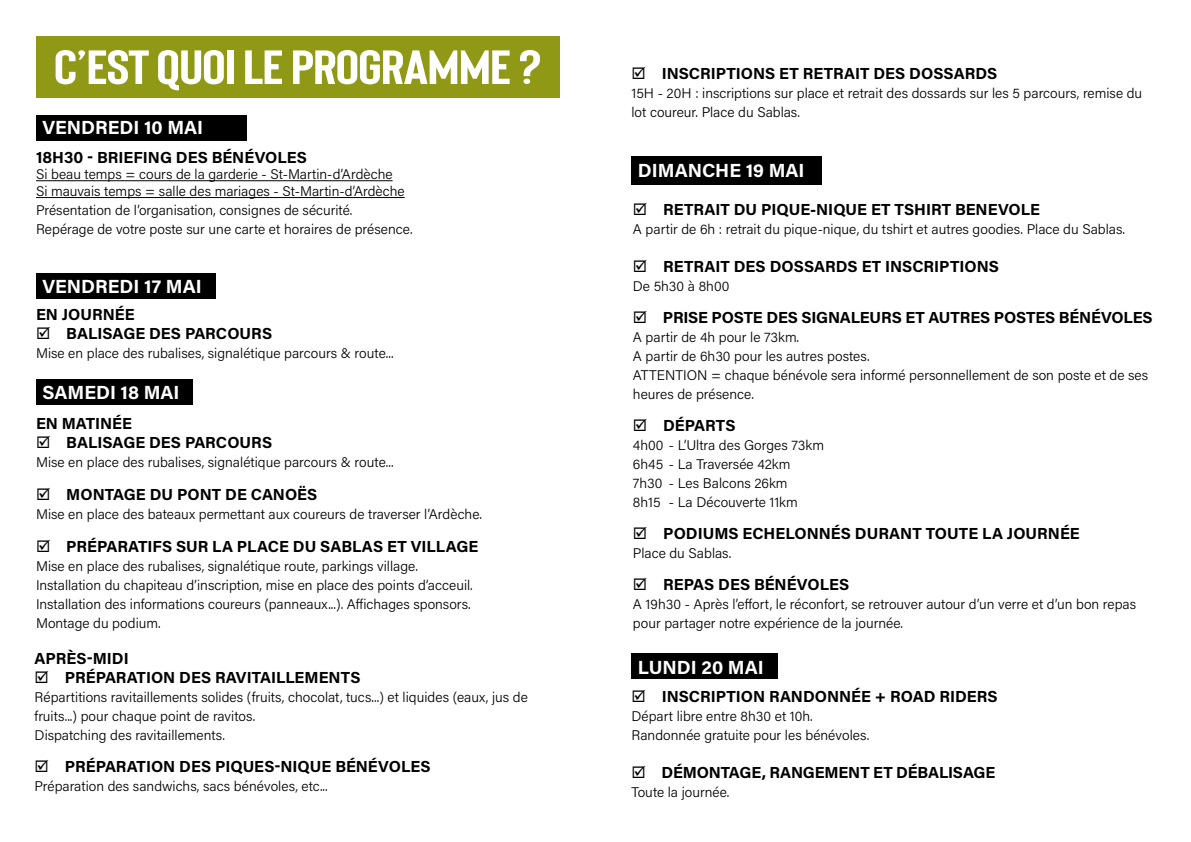
<style>
.page{position:relative;width:1191px;height:842px;background:#fff}
.page>*{position:absolute;margin:0;border:0;box-sizing:border-box;transform-origin:0 0}
.t1{font:700 48px "Bison";letter-spacing:-.02em;color:#fff;scale:1.25 1}
.t2{font:19px "Acumin Variable Concept";color:#fff}
.t3{font:16px "Acumin Variable Concept";color:#000}
.t4{font:14px/19px "Acumin Variable Concept";color:#000}
</style>
<div class="page">
<div style="left:36px;top:273px;width:179px;height:26px;background:#000"></div>
<div style="left:36px;top:36px;width:523px;height:61px;background:#8f9915"></div>
<div style="left:36px;top:379px;width:157px;height:26px;background:#000"></div>
<div style="left:36px;top:115px;width:211px;height:26px;background:#000"></div>
<hr style="left:36px;top:180px;width:356px;height:1px;background:#000">
<hr style="left:36px;top:197px;width:369px;height:1px;background:#000">
<div style="left:631px;top:157px;width:191px;height:28px;background:#000"></div>
<div style="left:631px;top:653px;width:147px;height:26px;background:#000"></div>
<h1 class="t1" style="left:54px;top:41px;width:392px">c’EST QUOI LE PROGRAMME ?</h1>
<p class="t3" style="left:631px;top:63px;width:367px">☑ INSCRIPTIONS ET RETRAIT DES DOSSARDS</p>
<p class="t4" style="left:631px;top:84px;width:512px">15H - 20H : inscriptions sur place et retrait des dossards sur les 5 parcours, remise du lot coureur. Place du Sablas.</p>
<h2 class="t2" style="left:42px;top:114px;width:162px">VENDREDI 10 MAI</h2>
<p class="t3" style="left:36px;top:146px;width:272px">18H30 - BRIEFING DES BÉNÉVOLES</p>
<p class="t4" style="left:36px;top:166px;width:370px;line-height:16.8px">Si beau temps = cours de la garderie - St-Martin-d’Ardèche<br>Si mauvais temps = salle des mariages - St-Martin-d’Ardèche</p>
<p class="t4" style="left:36px;top:200px;width:378px">Présentation de l’organisation, consignes de sécurité.<br>Repérage de votre poste sur une carte et horaires de présence.</p>
<p class="t3" style="left:633px;top:198px;width:408px">☑ RETRAIT DU PIQUE-NIQUE ET TSHIRT BENEVOLE</p>
<h2 class="t2" style="left:638px;top:158px;width:168px">DIMANCHE 19 MAI</h2>
<p class="t4" style="left:633px;top:219px;width:494px">A partir de 6h : retrait du pique-nique, du tshirt et autres goodies. Place du Sablas.</p>
<p class="t3" style="left:633px;top:255px;width:367px">☑ RETRAIT DES DOSSARDS ET INSCRIPTIONS</p>
<p class="t4" style="left:633px;top:276px;width:98px">De 5h30 à 8h00</p>
<p class="t3" style="left:633px;top:306px;width:521px">☑ PRISE POSTE DES SIGNALEURS ET AUTRES POSTES BÉNÉVOLES</p>
<p class="t4" style="left:633px;top:327px;width:517px">A partir de 4h pour le 73km.<br>A partir de 6h30 pour les autres postes.<br>ATTENTION = chaque bénévole sera informé personnellement de son poste et de ses heures de présence.</p>
<p class="t3" style="left:633px;top:414px;width:104px">☑ DÉPARTS</p>
<p class="t4" style="left:633px;top:435px;width:193px">4h00 - L’Ultra des Gorges 73km<br>6h45 - La Traversée 42km<br>7h30 - Les Balcons 26km<br>8h15 - La Découverte 11km</p>
<p class="t3" style="left:633px;top:522px;width:448px">☑ PODIUMS ECHELONNÉS DURANT TOUTE LA JOURNÉE</p>
<p class="t4" style="left:633px;top:543px;width:100px">Place du Sablas.</p>
<p class="t3" style="left:633px;top:573px;width:218px">☑ REPAS DES BÉNÉVOLES</p>
<p class="t4" style="left:633px;top:594px;width:505px">A 19h30 - Après l’effort, le réconfort, se retrouver autour d’un verre et d’un bon repas pour partager notre expérience de la journée.</p>
<h2 class="t2" style="left:42px;top:273px;width:161px">VENDREDI 17 MAI</h2>
<p class="t3" style="left:36px;top:303px;width:100px">EN JOURNÉE</p>
<p class="t3" style="left:36px;top:322px;width:238px">☑ BALISAGE DES PARCOURS</p>
<p class="t4" style="left:36px;top:343px;width:359px">Mise en place des rubalises, signalétique parcours &amp; route...</p>
<h2 class="t2" style="left:42px;top:379px;width:139px">SAMEDI 18 MAI</h2>
<p class="t3" style="left:36px;top:412px;width:97px">EN MATINÉE</p>
<p class="t3" style="left:36px;top:431px;width:238px">☑ BALISAGE DES PARCOURS</p>
<p class="t4" style="left:36px;top:452px;width:359px">Mise en place des rubalises, signalétique parcours &amp; route...</p>
<p class="t3" style="left:36px;top:483px;width:283px">☑ MONTAGE DU PONT DE CANOËS</p>
<p class="t4" style="left:36px;top:504px;width:447px">Mise en place des bateaux permettant aux coureurs de traverser l’Ardèche.</p>
<p class="t3" style="left:36px;top:535px;width:444px">☑ PRÉPARATIFS SUR LA PLACE DU SABLAS ET VILLAGE</p>
<p class="t4" style="left:36px;top:556px;width:438px">Mise en place des rubalises, signalétique route, parkings village.<br>Installation du chapiteau d’inscription, mise en place des points d’acceuil.<br>Installation des informations coureurs (panneaux...). Affichages sponsors.<br>Montage du podium.</p>
<p class="t3" style="left:35px;top:647px;width:96px">APRÈS-MIDI</p>
<p class="t3" style="left:35px;top:666px;width:327px">☑ PRÉPARATION DES RAVITAILLEMENTS</p>
<p class="t4" style="left:35px;top:687px;width:495px">Répartitions ravitaillements solides (fruits, chocolat, tucs...) et liquides (eaux, jus de fruits...) pour chaque point de ravitos.<br>Dispatching des ravitaillements.</p>
<p class="t3" style="left:35px;top:755px;width:397px">☑ PRÉPARATION DES PIQUES-NIQUE BÉNÉVOLES</p>
<p class="t4" style="left:35px;top:776px;width:295px">Préparation des sandwichs, sacs bénévoles, etc...</p>
<h2 class="t2" style="left:638px;top:654px;width:127px">LUNDI 20 MAI</h2>
<p class="t3" style="left:631px;top:686px;width:368px">☑ INSCRIPTION RANDONNÉE + ROAD RIDERS</p>
<p class="t4" style="left:631px;top:706px;width:239px">Départ libre entre 8h30 et 10h.<br>Randonnée gratuite pour les bénévoles.</p>
<p class="t3" style="left:631px;top:762px;width:365px">☑ DÉMONTAGE, RANGEMENT ET DÉBALISAGE</p>
<p class="t4" style="left:631px;top:782px;width:100px">Toute la journée.</p>
</div>
